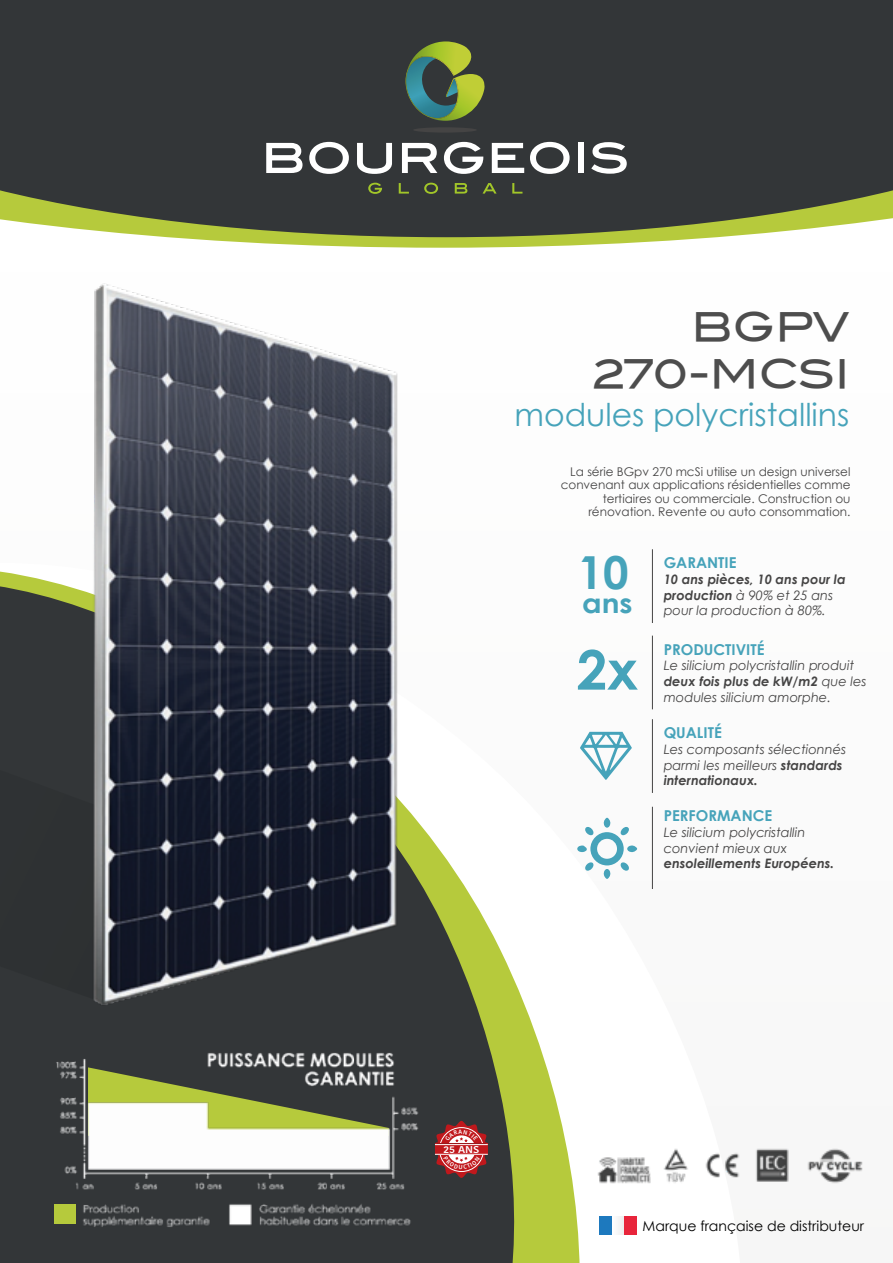
<style>
.page{position:relative;width:893px;height:1263px;background:#fff}
.page>*{position:absolute;margin:0;border:0;box-sizing:border-box;transform-origin:0 0}
.t1{font:700 54.6px "Century Gothic";color:#46a3ba}
.t2{font:700 45.45px "Century Gothic";color:#46a3ba}
.t3{font:39.3px/47.2px "Blair Md ITCTT Medium";letter-spacing:-.01em;color:#4d4d4d;text-align:right}
.t4{font:31.5px "Century Gothic";color:#46a3ba}
.t5{font:700 27px "Century Gothic";color:#46a3ba;scale:1.1 1}
.t6{font:700 15px "Century Gothic";color:#46a3ba}
.t7{font:14.1px "Century Gothic";color:#000}
.t8{font:italic 13.05px/15.6px "Century Gothic";color:#454444}
.t9{font:italic 700 13.05px/15.6px "Century Gothic";color:#454444}
.t10{font:12px/13.5px "Century Gothic";color:#454444;text-align:right}
.t11{font:600 9.9px "Kohinoor Bangla";color:#fff;scale:1.12 1}
.s1{font-weight:400}
.s2{font-weight:700}
</style>
<div class="page">
<svg style="left:166px;top:237px;width:553px;height:11px;fill:#b6ca3c"></svg>
<div style="left:0;top:0;width:893px;height:237px;background:#333638"></div>
<svg style="left:0;top:571px;width:565px;height:692px"></svg>
<div style="left:413px;top:127px;width:64px;height:6px;background:#454444;border-radius:50%"></div>
<svg style="left:406px;top:41px;width:79px;height:80px;background:#5d7849"></svg>
<svg style="left:266px;top:143px;width:37px;height:30px"></svg>
<svg style="left:309px;top:142px;width:40px;height:32px"></svg>
<svg style="left:357px;top:143px;width:35px;height:31px"></svg>
<svg style="left:402px;top:143px;width:35px;height:30px"></svg>
<svg style="left:444px;top:142px;width:39px;height:32px"></svg>
<svg style="left:492px;top:143px;width:32px;height:30px"></svg>
<svg style="left:530px;top:142px;width:40px;height:32px"></svg>
<div style="left:578px;top:143px;width:6px;height:30px;background:#fff"></div>
<svg style="left:591px;top:142px;width:36px;height:32px"></svg>
<svg style="left:368px;top:183px;width:14px;height:11px"></svg>
<svg style="left:399px;top:183px;width:10px;height:11px"></svg>
<svg style="left:424px;top:183px;width:14px;height:11px"></svg>
<svg style="left:455px;top:183px;width:12px;height:11px"></svg>
<svg style="left:483px;top:183px;width:14px;height:11px"></svg>
<svg style="left:512px;top:183px;width:10px;height:11px"></svg>
<hr style="left:652px;top:549px;width:1px;height:74px;background:#454444">
<hr style="left:652px;top:636px;width:1px;height:73px;background:#454444">
<hr style="left:652px;top:719px;width:1px;height:74px;background:#454444">
<hr style="left:652px;top:807px;width:1px;height:82px;background:#454444">
<svg style="left:580px;top:732px;width:52px;height:48px"></svg>
<div style="left:0;top:633px;width:57px;height:367px;background:#2f3234"></div>
<img style="left:0;top:1013px;width:454px;height:250px">
<svg style="left:577px;top:818px;width:60px;height:61px"></svg>
<img style="left:597px;top:1148px;width:266px;height:36px">
<div style="left:600px;top:1217px;width:12px;height:18px;background:#1d79be"></div>
<div style="left:612px;top:1216px;width:12px;height:19px;background:#f6f6f6"></div>
<div style="left:624px;top:1216px;width:12px;height:19px;background:#e8253b"></div>
<img style="left:57px;top:283px;width:353px;height:746px">
<svg style="left:435px;top:1121px;width:53px;height:57px;background:#a14547"></svg>
<h3 class="t3" style="left:593px;top:303px;width:258px">BGPV<br>270-MCSI</h3>
<h3 class="t4" style="left:514px;top:393px;width:336px">modules polycristallins</h3>
<p class="t10" style="left:561px;top:464px;width:291px">La série BGpv 270 mcSi utilise un design universel convenant aux applications résidentielles comme tertiaires ou commerciale. Construction ou rénovation. Revente ou auto consommation.</p>
<h2 class="t2" style="left:578px;top:538px;width:52px">10</h2>
<h3 class="t5" style="left:582px;top:583px;width:47px">ans</h3>
<h1 class="t1" style="left:577px;top:628px;width:63px">2x</h1>
<p class="t6" style="left:664px;top:551px;width:74px">GARANTIE</p>
<p class="t9" style="left:664px;top:571px;width:183px">10 ans pièces, 10 ans pour la production <span class="s1">à 90% et 25 ans pour la production à 80%.</span></p>
<p class="t6" style="left:664px;top:638px;width:102px">PRODUCTIVITÉ</p>
<p class="t8" style="left:664px;top:658px;width:204px">Le silicium polycristallin produit <span class="s2">deux fois plus de kW/m2</span> que les modules silicium amorphe.</p>
<p class="t6" style="left:664px;top:721px;width:60px">QUALITÉ</p>
<p class="t8" style="left:664px;top:741px;width:184px">Les composants sélectionnés parmi les meilleurs <span class="s2">standards internationaux.</span></p>
<p class="t6" style="left:664px;top:805px;width:110px">PERFORMANCE</p>
<p class="t8" style="left:664px;top:824px;width:143px">Le silicium polycristallin convient mieux aux</p>
<p class="t9" style="left:664px;top:855px;width:172px">ensoleillements Européens.</p>
<p class="t11" style="left:443px;top:1141px;width:34px">25 ANS</p>
<p class="t7" style="left:642px;top:1216px;width:223px">Marque française de distributeur</p>
</div>
